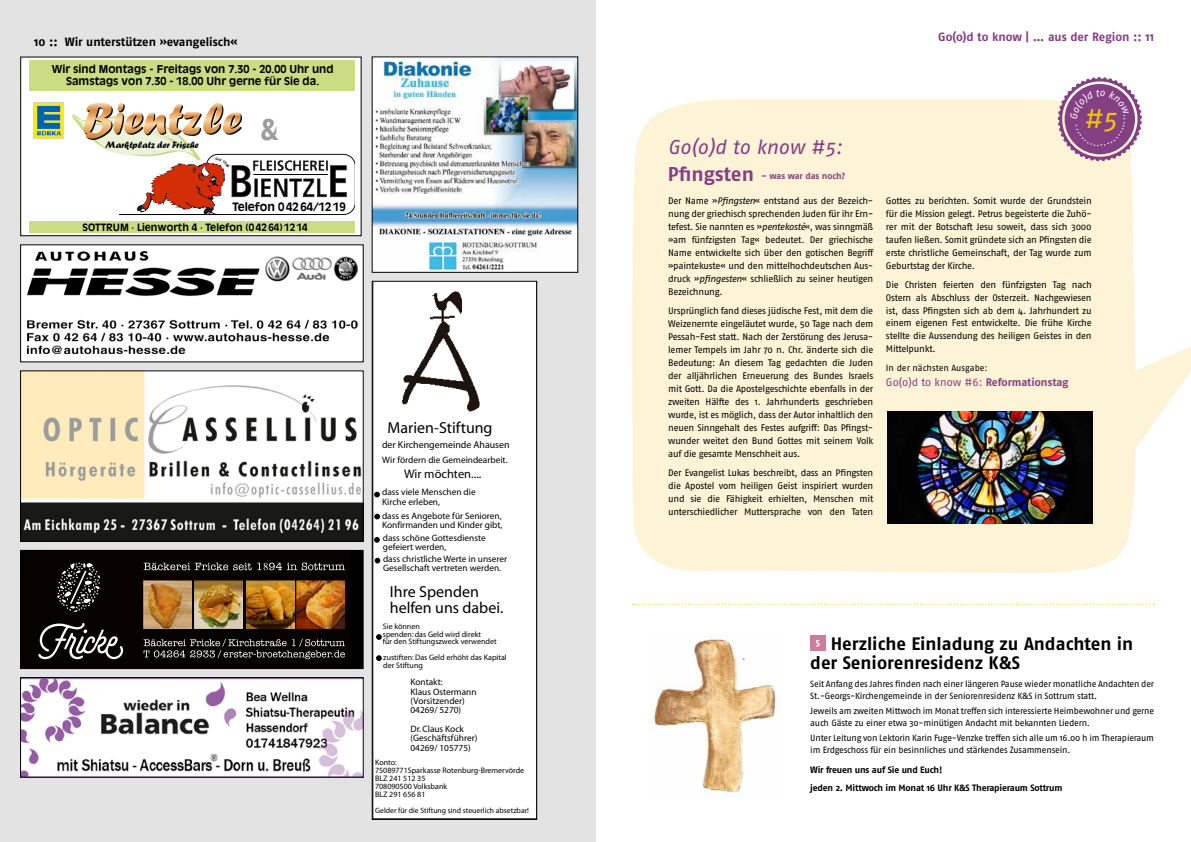
<style>
.page{position:relative;width:1191px;height:842px;background:#fff}
.page>*{position:absolute;margin:0;border:0;box-sizing:border-box;transform-origin:0 0}
.t1{font:700 28.1px "Antique Olive";color:#9c9c9d}
.t2{font:italic 27px "Fago No";color:#f3c500}
.t3{font:italic 20px "Fago No";letter-spacing:-.005em;color:#844083}
.t4{font:700 20px "Fago No";color:#844083}
.t5{font:700 18px/19px "Fago No";color:#000}
.t6{font:16px/16px "Myriad";color:#000}
.t7{font:12.5px "Myriad";color:#000}
.t8{font:700 12px "Fago No";letter-spacing:-.005em;color:#000}
.t9{font:700 12px "Fago No";color:#844083}
.t10{font:700 11.4px "Antique Olive";color:#000}
.t11{font:11px "Fago No";letter-spacing:-.005em;color:#844083}
.t12{font:700 10.8px/11.9px "Antique Olive";color:#000;text-align:center}
.t13{font:700 10px "Antique Olive";color:#000}
.t14{font:9.9px "Myriad";color:#000}
.t15{font:9.7px "Forte";color:#000}
.t16{font:9.5px/13px "Fago No";letter-spacing:-.03em;color:#020202;text-align:justify}
.t17{font:9.3px/9.3px "Myriad";color:#000}
.t18{font:700 9.2px/18px "Fago No";letter-spacing:-.02em;color:#000}
.t19{font:9px/12px "Fago No";letter-spacing:-.025em;color:#000}
.t20{font:9px "Fago No";color:#000}
.t21{font:700 9px "Fago No";letter-spacing:-.01em;color:#844083}
.t22{font:8px/8px "Myriad";color:#000}
.t23{font:7.7px "Myriad";color:#000}
.s1{font-style:italic}
.s2{font-weight:700}
</style>
<div class="page">
<div style="left:0;top:0;width:595px;height:842px;background:#e3e3e3"></div>
<img style="left:22px;top:373px;width:339px;height:167px">
<div style="left:20px;top:371px;width:343px;height:171px;border:1px solid #000"></div>
<div style="left:21px;top:245px;width:342px;height:117px;background:#fff"></div>
<img style="left:27px;top:252px;width:330px;height:45px">
<img style="left:27px;top:319px;width:330px;height:35px">
<div style="left:21px;top:550px;width:342px;height:119px;background:#000"></div>
<div style="left:22px;top:550px;width:328px;height:119px;background:#050200"></div>
<img style="left:195px;top:580px;width:48px;height:49px">
<img style="left:297px;top:580px;width:48px;height:49px">
<img style="left:144px;top:580px;width:48px;height:49px">
<img style="left:246px;top:580px;width:48px;height:49px">
<svg style="left:57px;top:562px;width:43px;height:50px"></svg>
<svg style="left:38px;top:623px;width:85px;height:36px"></svg>
<svg style="left:144px;top:639px;width:201px;height:20px"></svg>
<svg style="left:144px;top:562px;width:201px;height:8px"></svg>
<svg style="left:633px;top:604px;width:521px;height:1px"></svg>
<svg style="left:632px;top:99px;width:559px;height:474px;fill:#fdf3d6"></svg>
<img style="left:887px;top:411px;width:205px;height:113px">
<svg style="left:22px;top:59px;width:337px;height:175px"></svg>
<div style="left:20px;top:57px;width:341px;height:179px;border:1px solid #000"></div>
<img style="left:374px;top:59px;width:202px;height:212px">
<div style="left:374px;top:283px;width:161px;height:535px;background:#fff"></div>
<div style="left:372px;top:281px;width:165px;height:539px;border:1px solid #000"></div>
<img style="left:22px;top:679px;width:339px;height:96px">
<div style="left:20px;top:677px;width:343px;height:100px;border:1px solid #000"></div>
<div style="left:810px;top:635px;width:15px;height:15px;background:#cf7b9d"></div>
<svg style="left:816px;top:640px;width:3px;height:6px"></svg>
<img style="left:653px;top:635px;width:123px;height:159px">
<svg style="left:1057px;top:77px;width:85px;height:84px"></svg>
<svg style="left:72px;top:104px;width:284px;height:111px"></svg>
<p class="t8" style="left:34px;top:35px;width:205px">10 :: Wir unterstützen »evangelisch«</p>
<p class="t12" style="left:52px;top:64px;width:283px">Wir sind Montags - Freitags von 7.30 - 20.00 Uhr und<br>Samstags von 7.30 - 18.00 Uhr gerne für Sie da.</p>
<p class="t15" style="left:106px;top:141px;width:95px">Marktplatz der Frische</p>
<h1 class="t1" style="left:260px;top:117px;width:20px">&amp;</h1>
<p class="t10" style="left:232px;top:202px;width:115px">Telefon 0 42 64/12 19</p>
<p class="t13" style="left:82px;top:222px;width:227px">SOTTRUM · Lienworth 4 · Telefon (0 42 64) 12 14</p>
<h3 class="t6" style="left:388px;top:420px;width:106px">Marien-Stiftung</h3>
<p class="t14" style="left:382px;top:440px;width:129px">der Kirchengemeinde Ahausen</p>
<p class="t17" style="left:382px;top:455px;width:127px">Wir fördern die Gemeindearbeit.</p>
<h3 class="t7" style="left:404px;top:467px;width:79px">Wir möchten....</h3>
<p class="t17" style="left:382px;top:488px;width:95px">dass viele Menschen die<br>Kirche erleben,</p>
<p class="t17" style="left:382px;top:511px;width:122px">dass es Angebote für Senioren,<br>Konfirmanden und Kinder gibt,</p>
<p class="t17" style="left:383px;top:533px;width:104px">dass schöne Gottesdienste gefeiert werden,</p>
<p class="t17" style="left:383px;top:554px;width:126px">dass christliche Werte in unserer<br>Gesellschaft vertreten werden.</p>
<h3 class="t6" style="left:390px;top:584px;width:115px">Ihre Spenden helfen uns dabei.</h3>
<p class="t22" style="left:383px;top:622px;width:115px">Sie können<br>spenden: das Geld wird direkt<br>für den Stiftungszweck verwendet</p>
<p class="t22" style="left:383px;top:654px;width:125px">zustiften: Das Geld erhöht das Kapital der Stiftung</p>
<p class="t17" style="left:410px;top:678px;width:68px">Kontakt:<br>Klaus Ostermann (Vorsitzender)<br>04269/ 5270)</p>
<p class="t17" style="left:410px;top:724px;width:68px">Dr. Claus Kock (Geschäftsführer)<br>04269/ 105775)</p>
<p class="t22" style="left:375px;top:759px;width:151px">Konto:<br>75089771Sparkasse Rotenburg-Bremervörde<br>BLZ 241 512 35<br>708090500 Volksbank<br>BLZ 291 656 81</p>
<p class="t23" style="left:375px;top:806px;width:155px">Gelder für die Stiftung sind steuerlich absetzbar!</p>
<p class="t9" style="left:938px;top:30px;width:217px">Go(o)d to know | … aus der Region :: 11</p>
<h3 class="t3" style="left:668px;top:136px;width:176px">Go(o)d to know #5:</h3>
<h3 class="t4" style="left:668px;top:162px;width:88px">Pfingsten</h3>
<p class="t21" style="left:761px;top:170px;width:86px">– was war das noch?</p>
<p class="t16" style="left:668px;top:194px;width:207px">Der Name »<span class="s1">Pfingsten</span>« entstand aus der Bezeich&shy;nung der griechisch sprechenden Juden für ihr Ern&shy;tefest. Sie nannten es »<span class="s1">pentekosté</span>«, was sinngmäß »am fünfzigsten Tag« bedeutet. Der griechische Name entwickelte sich über den gotischen Begriff »paintekuste« und den mittelhochdeutschen Aus&shy;druck »<span class="s1">pfingesten</span>« schließlich zu seiner heutigen Bezeichnung.</p>
<p class="t16" style="left:668px;top:304px;width:207px">Ursprünglich fand dieses jüdische Fest, mit dem die Weizenernte eingeläutet wurde, 50 Tage nach dem Pessah-Fest statt. Nach der Zerstörung des Jerusa&shy;lemer Tempels im Jahr 70 n. Chr. änderte sich die Bedeutung: An diesem Tag gedachten die Juden der alljährlichen Erneuerung des Bundes Israels mit Gott. Da die Apostelgeschichte ebenfalls in der zweiten Hälfte des 1. Jahrhunderts geschrieben wurde, ist es möglich, dass der Autor inhaltlich den neuen Sinngehalt des Festes aufgriff: Das Pfingst&shy;wunder weitet den Bund Gottes mit seinem Volk auf die gesamte Menschheit aus.</p>
<p class="t16" style="left:668px;top:466px;width:207px">Der Evangelist Lukas beschreibt, dass an Pfingsten die Apostel vom heiligen Geist inspiriert wurden und sie die Fähigkeit erhielten, Menschen mit unterschiedlicher Muttersprache von den Taten</p>
<h2 class="t2" style="left:1082px;top:103px;width:35px">#5</h2>
<p class="t16" style="left:886px;top:194px;width:207px">Gottes zu berichten. Somit wurde der Grundstein für die Mission gelegt. Petrus begeisterte die Zuhö&shy;rer mit der Botschaft Jesu soweit, dass sich 3000 taufen ließen. Somit gründete sich an Pfingsten die erste christliche Gemeinschaft, der Tag wurde zum Geburtstag der Kirche.</p>
<p class="t16" style="left:886px;top:278px;width:207px">Die Christen feierten den fünfzigsten Tag nach Ostern als Abschluss der Osterzeit. Nachgewiesen ist, dass Pfingsten sich ab dem 4. Jahrhundert zu einem eigenen Fest entwickelte. Die frühe Kirche stellte die Aussendung des heiligen Geistes in den Mittelpunkt.</p>
<p class="t20" style="left:886px;top:363px;width:103px">In der nächsten Ausgabe:</p>
<p class="t11" style="left:886px;top:376px;width:184px">Go(o)d to know #6: <span class="s2">Reformationstag</span></p>
<h3 class="t5" style="left:810px;top:634px;width:324px;text-indent:20px">Herzliche Einladung zu Andachten in der Seniorenresidenz K&amp;S</h3>
<p class="t19" style="left:810px;top:678px;width:345px">Seit Anfang des Jahres finden nach einer längeren Pause wieder monatliche Andachten der<br>St.-Georgs-Kirchengemeinde in der Seniorenresidenz K&amp;S in Sottrum statt.</p>
<p class="t19" style="left:810px;top:705px;width:345px">Jeweils am zweiten Mittwoch im Monat treffen sich interessierte Heimbewohner und gerne auch Gäste zu einer etwa 30-minütigen Andacht mit bekannten Liedern.</p>
<p class="t19" style="left:810px;top:732px;width:345px">Unter Leitung von Lektorin Karin Fuge-Venzke treffen sich alle um 16.00 h im Therapieraum im Erdgeschoss für ein besinnliches und stärkendes Zusammensein.</p>
<p class="t18" style="left:810px;top:760px;width:254px">Wir freuen uns auf Sie und Euch!<br>jeden 2. Mittwoch im Monat 16 Uhr K&amp;S Therapieraum Sottrum</p>
</div>
